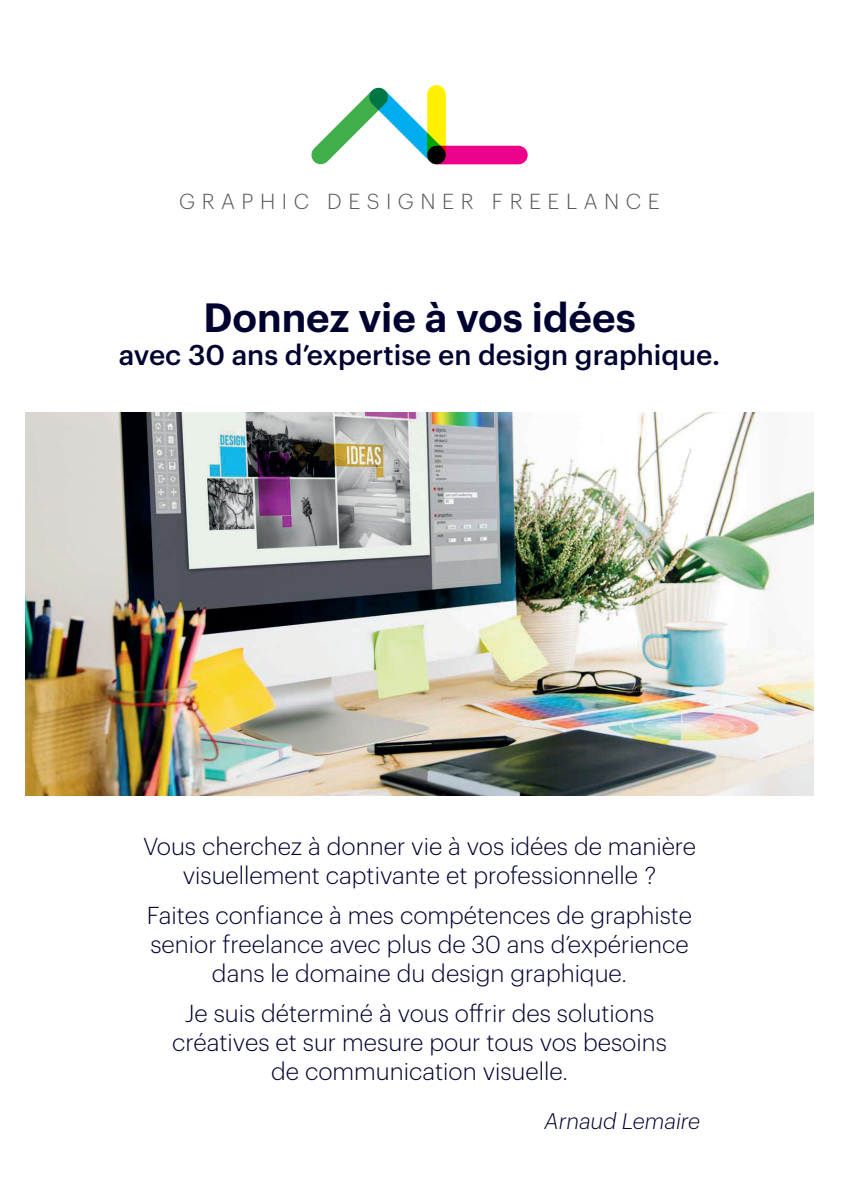
<style>
.page{position:relative;width:842px;height:1191px;background:#fff}
.page>*{position:absolute;margin:0;border:0;box-sizing:border-box;transform-origin:0 0}
.t1{font:600 40px "Graphik";color:#000330}
.t2{font:500 28px "Graphik";color:#000330}
.t3{font:300 24px/28.8px "Graphik";color:#000330;text-align:center}
.t4{font:italic 300 22px "Graphik";color:#000330}
.t5{font:300 21.2px "Graphik";letter-spacing:.305em;color:#57585a}
</style>
<div class="page">
<div style="left:437px;top:146px;width:81px;height:18px;background:#ed028c"></div>
<svg style="left:311px;top:85px;width:144px;height:80px"></svg>
<img style="left:26px;top:412px;width:788px;height:384px">
<p class="t5" style="left:179px;top:186px;width:482px">GRAPHIC DESIGNER FREELANCE</p>
<h1 class="t1" style="left:203px;top:287px;width:434px">Donnez vie à vos idées</h1>
<p class="t2" style="left:119px;top:334px;width:603px">avec 30 ans d’expertise en design graphique.</p>
<p class="t3" style="left:143px;top:830px;width:555px">Vous cherchez à donner vie à vos idées de manière visuellement captivante et professionnelle ?</p>
<p class="t3" style="left:147px;top:899px;width:547px">Faites confiance à mes compétences de graphiste senior freelance avec plus de 30 ans d’expérience dans le domaine du design graphique.</p>
<p class="t3" style="left:172px;top:997px;width:496px">Je suis déterminé à vous offrir des solutions créatives et sur mesure pour tous vos besoins de communication visuelle.</p>
<p class="t4" style="left:545px;top:1104px;width:157px">Arnaud Lemaire</p>
</div>
